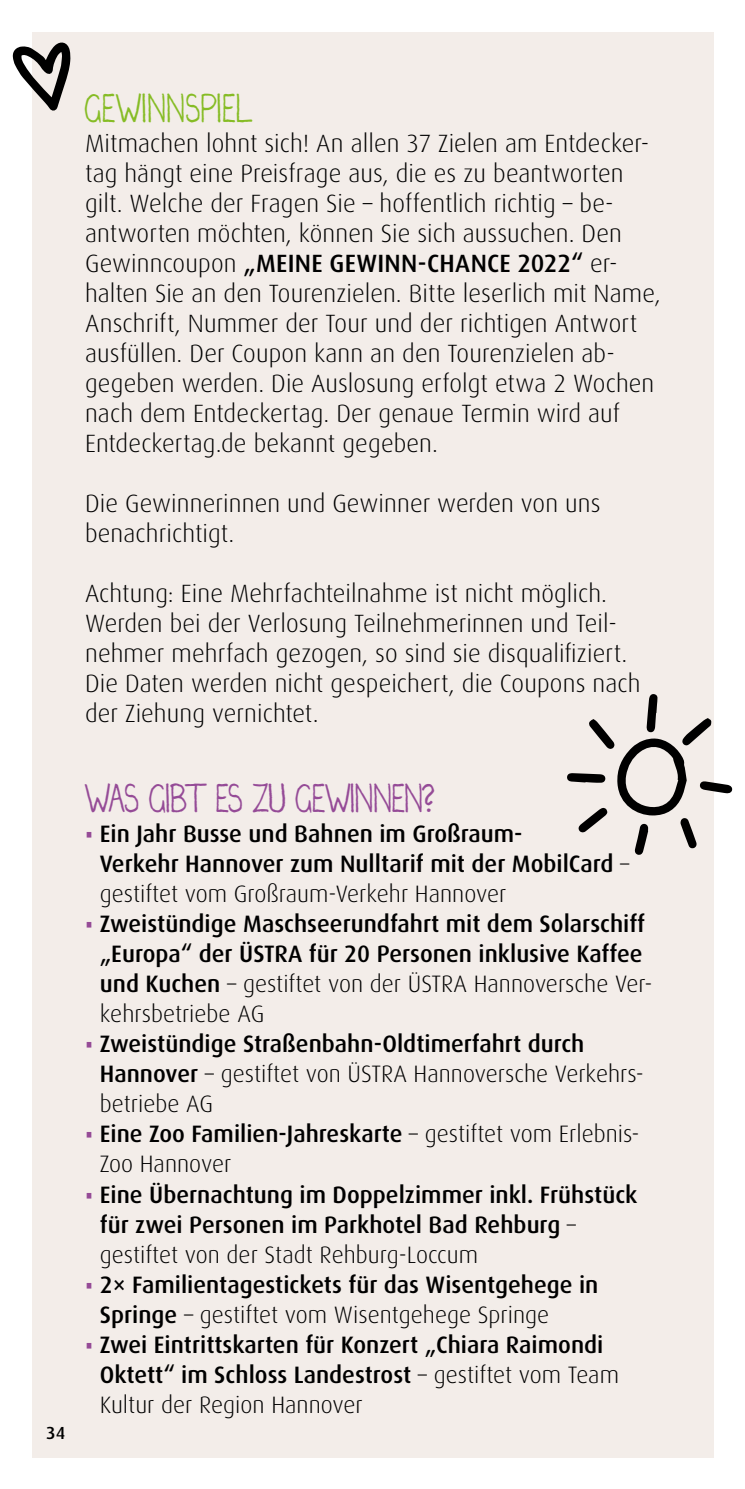
<style>
.page{position:relative;width:745px;height:1489px;background:#fff}
.page>*{position:absolute;margin:0;border:0;box-sizing:border-box;transform-origin:0 0}
.t1{font:40px "Irregularis";letter-spacing:-.015em;color:#954b97}
.t2{font:40px "Irregularis";letter-spacing:.02em;color:#86bc25}
.t3{font:300 25px/30px "Dax";letter-spacing:.005em;color:#000}
.t4{font:500 23.75px/30px "Dax";color:#000}
.t5{font:300 23.75px/30px "Dax";color:#000}
.t6{font:500 17.5px "Dax";color:#000}
.s1{font-weight:500}
.s2{font-family:"Antenna Cond";font-weight:700;color:#954b97}
.s3{font-weight:300}
</style>
<div class="page">
<div style="left:32px;top:32px;width:680px;height:1424px;background:#f3ede9"></div>
<svg style="left:567px;top:693px;width:165px;height:162px"></svg>
<svg style="left:12px;top:42px;width:58px;height:69px"></svg>
<h1 class="t2" style="left:85px;top:88px;width:169px">GEWINNSPIEL</h1>
<p class="t3" style="left:85px;top:129px;width:577px">Mitmachen lohnt sich! An allen 37 Zielen am Entdecker&shy;tag hängt eine Preisfrage aus, die es zu beantworten gilt. Welche der Fragen Sie – hoffentlich richtig – be&shy;antworten möchten, können Sie sich aussuchen. Den Gewinncoupon <span class="s1">„MEINE GEWINN-CHANCE 2022“</span> er&shy;halten Sie an den Tourenzielen. Bitte leserlich mit Name, Anschrift, Nummer der Tour und der richtigen Antwort ausfüllen. Der Coupon kann an den Tourenzielen ab&shy;gegeben werden. Die Auslosung erfolgt etwa 2 Wochen nach dem Entdeckertag. Der genaue Termin wird auf Entdeckertag.de bekannt gegeben.</p>
<p class="t3" style="left:85px;top:489px;width:516px">Die Gewinnerinnen und Gewinner werden von uns benachrichtigt.</p>
<p class="t3" style="left:85px;top:579px;width:556px">Achtung: Eine Mehrfachteilnahme ist nicht möglich.<br>Werden bei der Verlosung Teilnehmerinnen und Teil&shy;nehmer mehrfach gezogen, so sind sie disqualifiziert.<br>Die Daten werden nicht gespeichert, die Coupons nach der Ziehung vernichtet.</p>
<p class="t6" style="left:46px;top:1422px;width:21px">34</p>
<h1 class="t1" style="left:85px;top:778px;width:352px">WAS GIBT ES ZU GEWINNEN?</h1>
<p class="t4" style="left:100px;top:819px;width:531px;text-indent:-15px"><span class="s2">•</span> Ein Jahr Busse und Bahnen im Großraum-<br>Verkehr Hannover zum Nulltarif mit der MobilCard <span class="s3">– gestiftet vom Großraum-Verkehr Hannover</span></p>
<p class="t4" style="left:100px;top:909px;width:554px;text-indent:-15px"><span class="s2">•</span> Zweistündige Maschseerundfahrt mit dem Solarschiff „Europa“ der ÜSTRA für 20 Personen inklusive Kaffee und Kuchen <span class="s3">– gestiftet von der ÜSTRA Hannoversche Ver&shy;kehrsbetriebe AG</span></p>
<p class="t4" style="left:100px;top:1029px;width:545px;text-indent:-15px"><span class="s2">•</span> Zweistündige Straßenbahn-Oldtimerfahrt durch<br>Hannover <span class="s3">– gestiftet von ÜSTRA Hannoversche Verkehrs&shy;betriebe AG</span></p>
<p class="t5" style="left:100px;top:1119px;width:541px;text-indent:-15px"><span class="s2">•</span> <span class="s1">Eine Zoo Familien-Jahreskarte</span> – gestiftet vom Erlebnis-<br>Zoo Hannover</p>
<p class="t4" style="left:100px;top:1179px;width:538px;text-indent:-15px"><span class="s2">•</span> Eine Übernachtung im Doppelzimmer inkl. Frühstück für zwei Personen im Parkhotel Bad Rehburg <span class="s3">– gestiftet von der Stadt Rehburg-Loccum</span></p>
<p class="t4" style="left:100px;top:1269px;width:500px;text-indent:-15px"><span class="s2">•</span> 2× Familientagestickets für das Wisentgehege in<br>Springe <span class="s3">– gestiftet vom Wisentgehege Springe</span></p>
<p class="t4" style="left:100px;top:1329px;width:520px;text-indent:-15px"><span class="s2">•</span> Zwei Eintrittskarten für Konzert „Chiara Raimondi<br>Oktett“ im Schloss Landestrost <span class="s3">– gestiftet vom Team<br>Kultur der Region Hannover</span></p>
</div>
